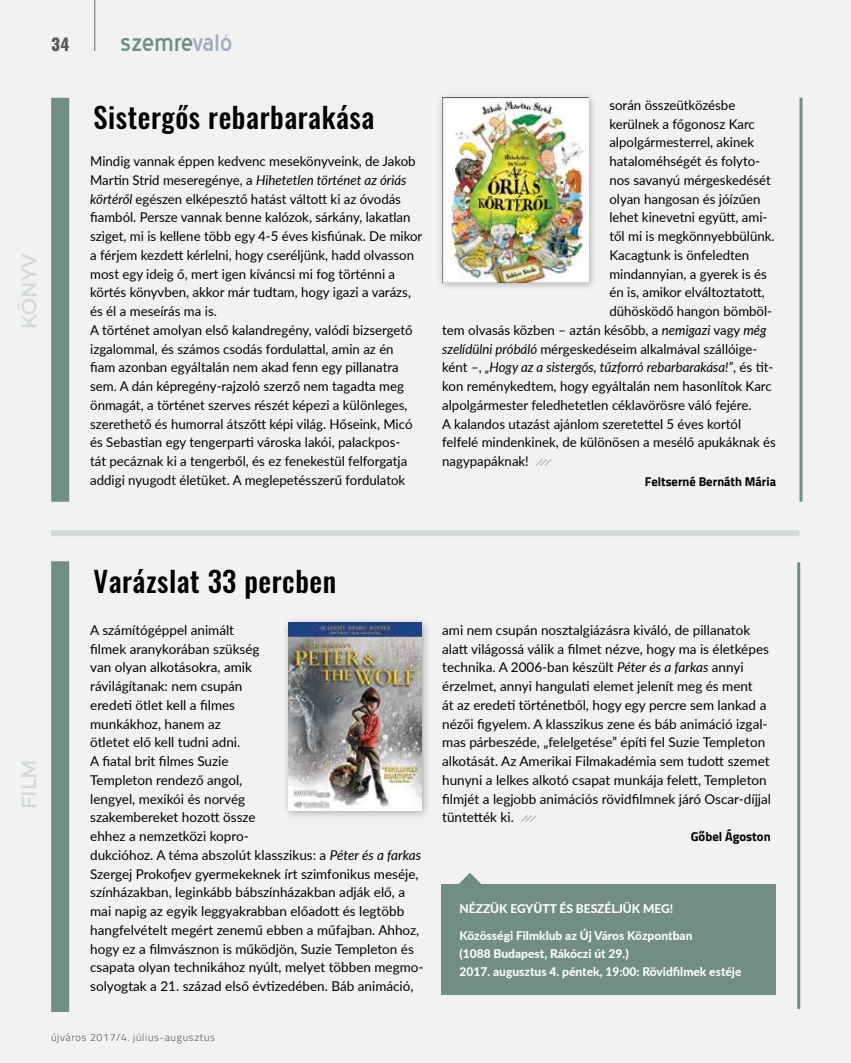
<style>
.page{position:relative;width:851px;height:1063px;background:#fff}
.page>*{position:absolute;margin:0;border:0;box-sizing:border-box;transform-origin:0 0}
.t1{font:30px "Blue Highway";letter-spacing:.01em;color:#718d85}
.Cím_talp_nélküli{font:500 28.5px "Oswald";letter-spacing:.02em;color:#000}
.lead{font:21px "Montserrat";color:#d2dbd9}
.t2{font:800 16.5px "Oswald";color:#58595b}
.Szöveg{font:13.5px/18.8px "Lato";color:#000}
.Szöveg-2{font:italic 13.5px "Lato";color:#000}
.aláírás{font:700 12.75px "Titillium";color:#000}
.Szöveg-3{font:700 12.75px "Titillium";color:#000}
.Szöveg-4{font:800 12px/18px "Lato";color:#fff}
.t3{font:300 10.5px "Titillium";letter-spacing:.06em;color:#58595b}
.s1{color:#a1adbe}
.s2{font-style:italic}
.s3{font-style:normal}
</style>
<div class="page">
<div style="left:0;top:0;width:850px;height:1063px;background:#f2f2f2"></div>
<svg style="left:521px;top:815px;width:16px;height:7px"></svg>
<svg style="left:536px;top:459px;width:16px;height:7px"></svg>
<hr style="left:94px;top:0;width:1px;height:51px;background:#58595b">
<div style="left:282px;top:617px;width:149px;height:203px;background:#000;opacity:.3"></div>
<img style="left:288px;top:623px;width:134px;height:188px">
<div style="left:437px;top:92px;width:159px;height:198px;background:#000;opacity:.3"></div>
<img style="left:442px;top:98px;width:146px;height:184px">
<div style="left:51px;top:561px;width:18px;height:451px;background:#718d85"></div>
<div style="left:51px;top:98px;width:18px;height:404px;background:#718d85"></div>
<hr style="left:799px;top:98px;width:3px;height:404px;background:#718d85">
<hr style="left:797px;top:562px;width:3px;height:447px;background:#718d85">
<div style="left:51px;top:530px;width:748px;height:6px;background:#d2dbd9"></div>
<div style="left:441px;top:884px;width:334px;height:111px;background:#718d85"></div>
<svg style="left:459px;top:873px;width:22px;height:11px"></svg>
<p class="t2" style="left:51px;top:33px;width:20px">34</p>
<p class="t1" style="left:120px;top:30px;width:113px">szemre<span class="s1">való</span></p>
<p class="lead" style="left:16px;top:329px;width:78px;rotate:-90deg">KÖNYV</p>
<p class="Cím_talp_nélküli" style="left:94px;top:97px;width:282px">Sistergős rebarbarakása</p>
<p class="Szöveg" style="left:90px;top:151px;width:333px">Mindig vannak éppen kedvenc mesekönyveink, de Jakob Martin Strid meseregénye, a <span class="s2">Hihetetlen történet az óriás körtéről</span> egészen elképesztő hatást váltott ki az óvodás fiamból. Persze vannak benne kalózok, sárkány, lakatlan sziget, mi is kellene több egy 4-5 éves kisfiúnak. De mikor a férjem kezdett kérlelni, hogy cseréljünk, hadd olvasson most egy ideig ő, mert igen kíváncsi mi fog történni a körtés könyvben, akkor már tudtam, hogy igazi a varázs, és él a meseírás ma is.</p>
<p class="Szöveg" style="left:90px;top:320px;width:324px">A történet amolyan első kalandregény, valódi bizsergető izgalommal, és számos csodás fordulattal, amin az én fiam azonban egyáltalán nem akad fenn egy pillanatra sem. A dán képregény-rajzoló szerző nem tagadta meg önmagát, a történet szerves részét képezi a különleges, szerethető és humorral átszőtt képi világ. Hőseink, Micó és Sebastian egy tengerparti városka lakói, palackpos&shy;tát pecáznak ki a tengerből, és ez fenekestül felforgatja addigi nyugodt életüket. A meglepetésszerű fordulatok</p>
<p class="Szöveg" style="left:609px;top:95px;width:127px">során összeütközésbe</p>
<p class="Szöveg" style="left:609px;top:114px;width:147px">kerülnek a főgonosz Karc</p>
<p class="Szöveg" style="left:609px;top:132px;width:146px">alpolgármesterrel, akinek</p>
<p class="Szöveg" style="left:609px;top:151px;width:152px">hataloméhségét és folyto-</p>
<p class="Szöveg" style="left:609px;top:170px;width:163px">nos savanyú mérgeskedését</p>
<p class="Szöveg" style="left:609px;top:189px;width:153px">olyan hangosan és jóízűen</p>
<p class="Szöveg" style="left:609px;top:207px;width:159px">lehet kinevetni együtt, ami-</p>
<p class="Szöveg" style="left:609px;top:226px;width:167px">től mi is megkönnyebbülünk.</p>
<p class="Szöveg" style="left:609px;top:245px;width:141px">Kacagtunk is önfeledten</p>
<p class="Szöveg" style="left:609px;top:264px;width:159px">mindannyian, a gyerek is és</p>
<p class="Szöveg" style="left:609px;top:282px;width:157px">én is, amikor elváltoztatott,</p>
<p class="Szöveg" style="left:609px;top:301px;width:164px">dühösködő hangon bömböl-</p>
<p class="Szöveg" style="left:442px;top:320px;width:326px">tem olvasás közben – aztán később, a <span class="s2">nemigazi</span> vagy <span class="s2">még</span></p>
<p class="Szöveg" style="left:442px;top:339px;width:317px"><span class="s2">szelídülni próbáló</span> mérgeskedéseim alkalmával szállóige-</p>
<p class="Szöveg-2" style="left:442px;top:358px;width:333px"><span class="s3">ként –,</span> „Hogy az a sistergős, tűzforró rebarbarakása!”<span class="s3">, és tit-</span></p>
<p class="Szöveg" style="left:442px;top:376px;width:331px">kon reménykedtem, hogy egyáltalán nem hasonlítok Karc</p>
<p class="Szöveg" style="left:442px;top:395px;width:311px">alpolgármester feledhetetlen céklavörösre váló fejére.</p>
<p class="Szöveg" style="left:442px;top:414px;width:335px">A kalandos utazást ajánlom szeretettel 5 éves kortól felfelé mindenkinek, de különösen a mesélő apukáknak és nagypapáknak!</p>
<p class="aláírás" style="left:645px;top:471px;width:133px">Feltserné Bernáth Mária</p>
<p class="lead" style="left:16px;top:809px;width:51px;rotate:-90deg">FILM</p>
<p class="Cím_talp_nélküli" style="left:94px;top:562px;width:244px">Varázslat 33 percben</p>
<p class="Szöveg" style="left:90px;top:620px;width:335px">A számítógéppel animált<br>filmek aranykorában szükség<br>van olyan alkotásokra, amik<br>rávilágítanak: nem csupán<br>eredeti ötlet kell a filmes<br>munkákhoz, hanem az<br>ötletet elő kell tudni adni.<br>A fiatal brit filmes Suzie<br>Templeton rendező angol,<br>lengyel, mexikói és norvég<br>szakembereket hozott össze<br>ehhez a nemzetközi kopro-<br>dukcióhoz. A téma abszolút klasszikus: a <span class="s2">Péter és a farkas </span>Szergej Prokofjev gyermekeknek írt szimfonikus meséje, színházakban, leginkább bábszínházakban adják elő, a mai napig az egyik leggyakrabban előadott és legtöbb hangfelvételt megért zenemű ebben a műfajban. Ahhoz, hogy ez a filmvásznon is működjön, Suzie Templeton és csapata olyan technikához nyúlt, melyet többen megmo&shy;solyogtak a 21. század első évtizedében. Báb animáció,</p>
<p class="Szöveg" style="left:442px;top:620px;width:330px">ami nem csupán nosztalgiázásra kiváló, de pillanatok alatt világossá válik a filmet nézve, hogy ma is életképes technika. A 2006-ban készült <span class="s2">Péter és a farkas</span> annyi érzelmet, annyi hangulati elemet jelenít meg és ment<br>át az eredeti történetből, hogy egy percre sem lankad a nézői figyelem. A klasszikus zene és báb animáció izgal&shy;mas párbeszéde, „felelgetése” építi fel Suzie Templeton alkotását. Az Amerikai Filmakadémia sem tudott szemet hunyni a lelkes alkotó csapat munkája felett, Templeton filmjét a legjobb animációs rövidfilmnek járó Oscar-díjjal tüntették ki.</p>
<p class="Szöveg-3" style="left:690px;top:827px;width:81px">Gőbel Ágoston</p>
<p class="Szöveg-4" style="left:459px;top:899px;width:215px">NÉZZÜK EGYÜTT ÉS BESZÉLJÜK MEG!</p>
<p class="Szöveg-4" style="left:459px;top:926px;width:234px">Közösségi Filmklub az Új Város Központban (1088 Budapest, Rákóczi út 29.)</p>
<p class="Szöveg-4" style="left:459px;top:962px;width:283px">2017. augusztus 4. péntek, 19:00: Rövidfilmek estéje</p>
<p class="t3" style="left:51px;top:1029px;width:165px">újváros 2017/4. július-augusztus</p>
</div>
